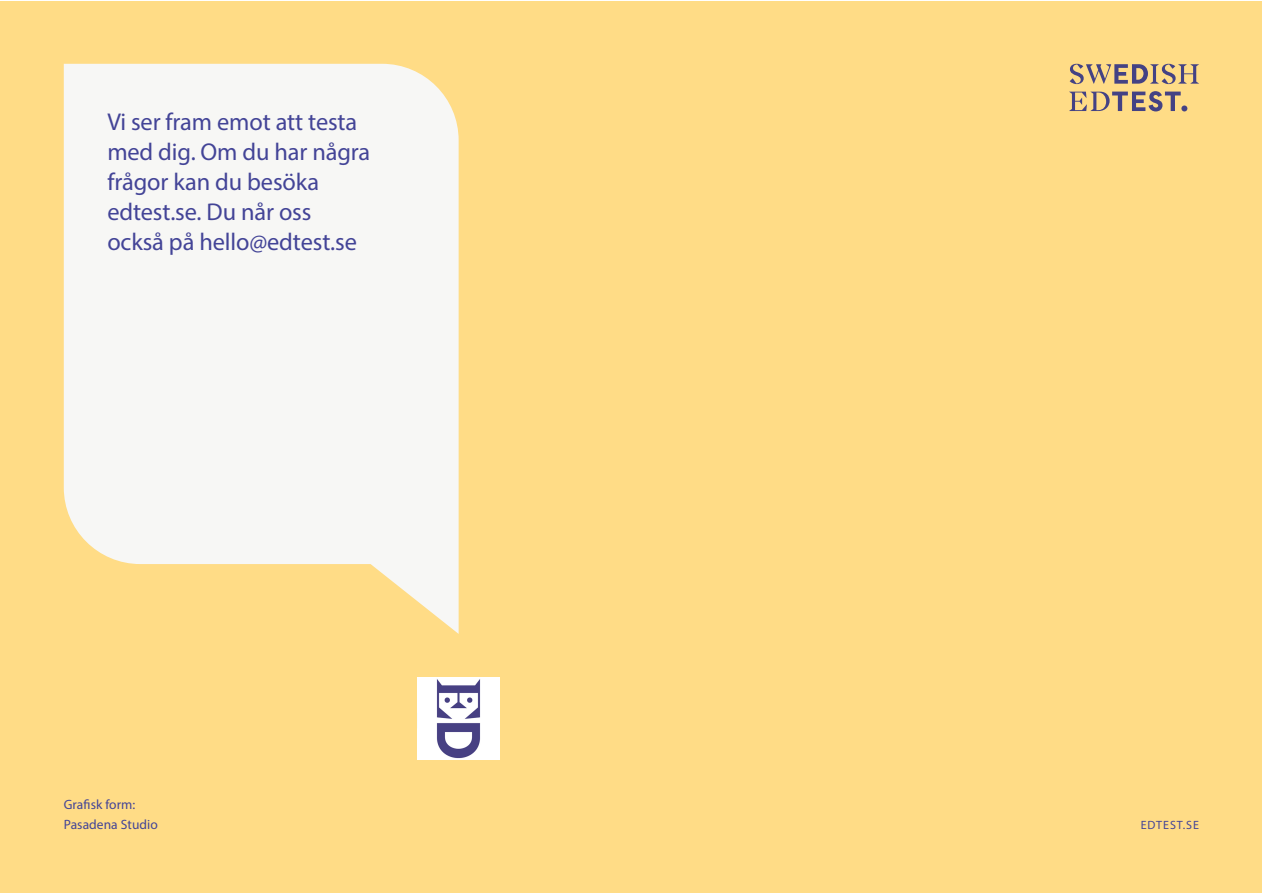
<style>
.page{position:relative;width:1263px;height:893px;background:#fff}
.page>*{position:absolute;margin:0;border:0;box-sizing:border-box;transform-origin:0 0}
.Brödtext__första_sty{font:24.3px/30px "Myriad Pro";letter-spacing:-.005em;color:#434497}
.Faktabrödtext{font:13.5px "Myriad Pro";letter-spacing:.005em;color:#434497}
.Sidnummer___sidfot{font:12px "Myriad Pro";letter-spacing:.08em;color:#434497}
</style>
<div class="page">
<div style="left:1px;top:1px;width:1261px;height:891px;background:#ffdc86"></div>
<img style="left:417px;top:677px;width:83px;height:83px">
<svg style="left:64px;top:64px;width:395px;height:570px;background:#f7f3e7"></svg>
<svg style="left:1070px;top:64px;width:129px;height:20px"></svg>
<svg style="left:1069px;top:91px;width:118px;height:20px"></svg>
<p class="Brödtext__första_sty" style="left:107px;top:106px;width:264px">Vi ser fram emot att testa med dig. Om du har några frågor kan du besöka edtest.se. Du når oss också på hello@edtest.se</p>
<p class="Faktabrödtext" style="left:64px;top:796px;width:73px">Grafisk form:</p>
<p class="Faktabrödtext" style="left:64px;top:816px;width:96px">Pasadena Studio</p>
<p class="Sidnummer___sidfot" style="left:1141px;top:818px;width:60px">EDTEST.SE</p>
</div>
